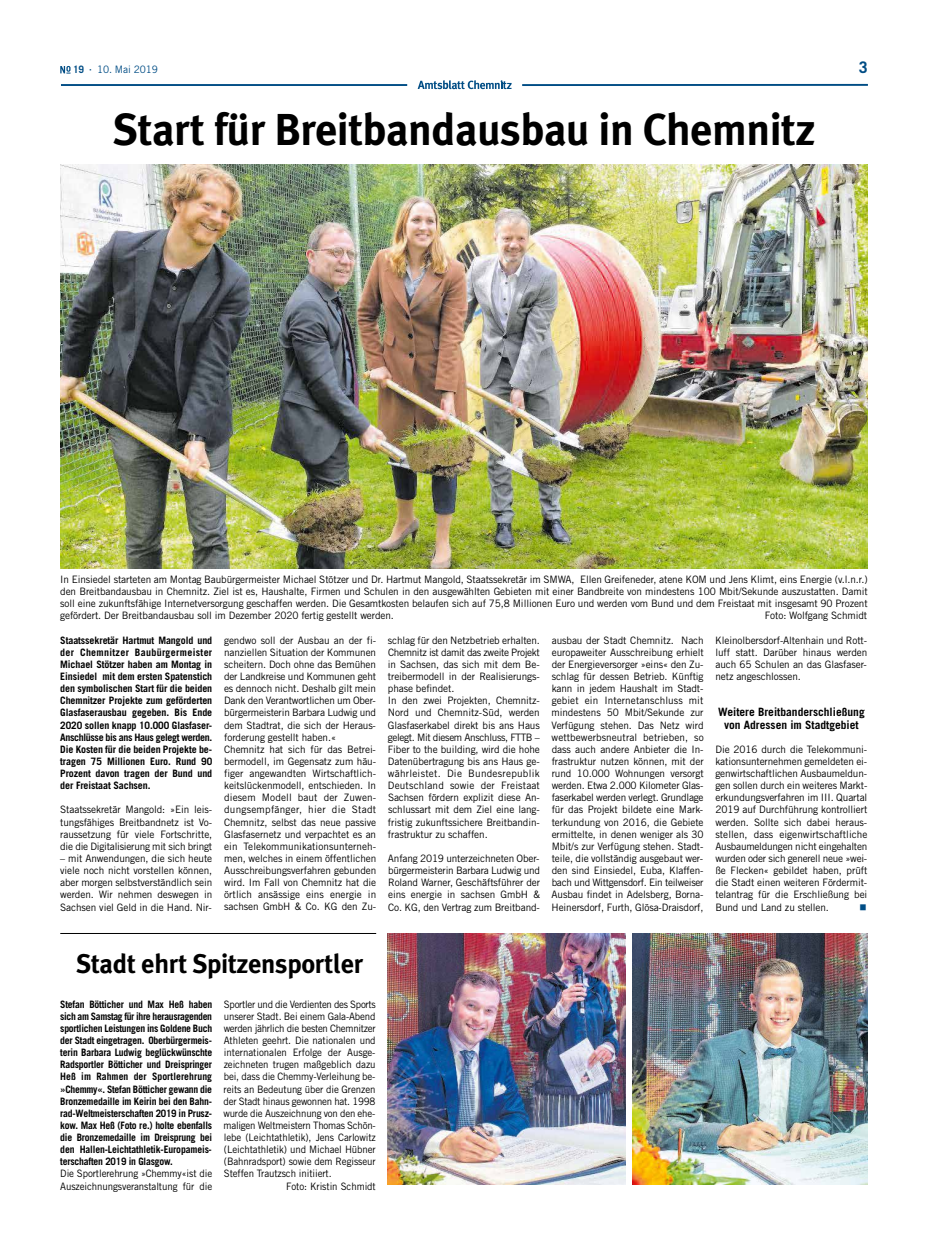
<style>
.page{position:relative;width:928px;height:1255px;background:#fff}
.page>*{position:absolute;margin:0;border:0;box-sizing:border-box;transform-origin:0 0}
.t1{font:700 44.62px "Meta Plus";letter-spacing:-.01em;color:#000}
.t2{font:700 26.75px "Meta Plus";letter-spacing:-.01em;color:#000}
.t3{font:700 16px "Trade Gothic LT Std";color:#004d85}
.t4{font:700 11.5px/12.1px "Trade Gothic LT Std";color:#000;text-align:center}
.t5{font:10.25px/12.1px "Trade Gothic LT Std";letter-spacing:-.01em;color:#000;text-align:justify}
.t6{font:10.25px/12.1px "Trade Gothic LT Std";letter-spacing:-.01em;color:#000;scale:.95 1}
.t7{font:700 10.25px/12.1px "Trade Gothic LT Std";letter-spacing:-.01em;color:#000;text-align:justify;scale:.95 1}
.t8{font:700 10.25px/12.1px "Trade Gothic LT Std";letter-spacing:-.01em;color:#000;text-align:justify}
.t9{font:10.25px "Trade Gothic LT Std";letter-spacing:-.03em;color:#000;scale:.95 1}
.t10{font:10.25px "Trade Gothic LT Std";letter-spacing:-.01em;color:#004d85}
.t11{font:700 10.25px "Trade Gothic LT Std";color:#004d85}
.t12{font:10.25px "Wingdings";color:#004d85;scale:.94 1}
</style>
<div class="page">
<svg style="left:60px;top:66px;width:10px;height:8px"></svg>
<hr style="left:61px;top:84px;width:346px;height:2px;background:#004d85">
<hr style="left:522px;top:84px;width:345px;height:2px;background:#004d85">
<svg style="left:417px;top:80px;width:94px;height:9px"></svg>
<img style="left:60px;top:165px;width:807px;height:403px">
<img style="left:632px;top:933px;width:235px;height:250px">
<hr style="left:60px;top:933px;width:316px;height:1px;background:#000">
<img style="left:388px;top:933px;width:237px;height:250px">
<p class="t11" style="left:73px;top:63px;width:13px">19</p>
<p class="t10" style="left:97px;top:64px;width:62px">10. Mai 2019</p>
<h3 class="t3" style="left:858px;top:58px;width:10px">3</h3>
<h1 class="t1" style="left:113px;top:104px;width:704px">Start für Breitbandausbau in Chemnitz</h1>
<p class="t5" style="left:60px;top:573px;width:808px">In Einsiedel starteten am Montag Baubürgermeister Michael Stötzer und Dr. Hartmut Mangold, Staatssekretär im SMWA, Ellen Greifeneder, atene KOM und Jens Klimt, eins Energie (v.l.n.r.) den Breitbandausbau in Chemnitz. Ziel ist es, Haushalte, Firmen und Schulen in den ausgewählten Gebieten mit einer Bandbreite von mindestens 100 Mbit/Sekunde auszustatten. Damit soll eine zukunftsfähige Internetversorgung geschaffen werden. Die Gesamtkosten belaufen sich auf 75,8 Millionen Euro und werden vom Bund und dem Freistaat mit insgesamt 90 Prozent gefördert. Der Breitbandausbau soll im Dezember 2020 fertig gestellt werden.</p>
<p class="t5" style="left:764px;top:609px;width:104px">Foto: Wolfgang Schmidt</p>
<p class="t8" style="left:60px;top:633px;width:153px">Staatssekretär Hartmut Mangold und der Chemnitzer Baubürgermeister Michael Stötzer haben am Montag in Einsiedel mit dem ersten Spatenstich den symbolischen Start für die beiden Chemnitzer Projekte zum geförderten Glasfaserausbau gegeben. Bis Ende 2020 sollen knapp 10.000 Glasfaser-Anschlüsse bis ans Haus gelegt werden.<br>Die Kosten für die beiden Projekte be&shy;tragen 75 Millionen Euro. Rund 90<br>Prozent davon tragen der Bund und der Freistaat Sachsen.</p>
<p class="t5" style="left:60px;top:803px;width:153px">Staatssekretär Mangold: »Ein leis&shy;tungsfähiges Breitbandnetz ist Vo&shy;raussetzung für viele Fortschritte, die die Digitalisierung mit sich bringt</p>
<p class="t5" style="left:60px;top:852px;width:153px">– mit Anwendungen, die sich heute viele noch nicht vorstellen können, aber morgen selbstverständlich sein werden. Wir nehmen deswegen in Sachsen viel Geld in die Hand. Nir-</p>
<p class="t5" style="left:224px;top:633px;width:154px;text-align:left">gendwo soll der Ausbau an der fi&shy;nanziellen Situation der Kommunen scheitern. Doch ohne das Bemühen der Landkreise und Kommunen geht es dennoch nicht. Deshalb gilt mein Dank den Verantwortlichen um Ober&shy;bürgermeisterin Barbara Ludwig und dem Stadtrat, die sich der Heraus&shy;forderung gestellt haben.« Chemnitz hat sich für das Betrei&shy;bermodell, im Gegensatz zum häu&shy;figer angewandten Wirtschaftlich&shy;keitslückenmodell, entschieden. In diesem Modell baut der Zuwen&shy;dungsempfänger, hier die Stadt Chemnitz, selbst das neue passive Glasfasernetz und verpachtet es an ein Telekommunikationsunterneh&shy;men, welches in einem öffentlichen Ausschreibungsverfahren gebunden wird. Im Fall von Chemnitz hat die örtlich ansässige eins energie in sachsen GmbH &amp; Co. KG den Zu-</p>
<p class="t5" style="left:388px;top:633px;width:154px;text-align:left">schlag für den Netzbetrieb erhalten.<br>Chemnitz ist damit das zweite Projekt in Sachsen, das sich mit dem Be&shy;treibermodell in der Realisierungs&shy;phase befindet.<br>In den zwei Projekten, Chemnitz-Nord und Chemnitz-Süd, werden Glasfaserkabel direkt bis ans Haus gelegt. Mit diesem Anschluss, FTTB – Fiber to the building, wird die hohe Datenübertragung bis ans Haus ge&shy;währleistet. Die Bundesrepublik Deutschland sowie der Freistaat Sachsen fördern explizit diese An&shy;schlussart mit dem Ziel eine lang&shy;fristig zukunftssichere Breitbandin&shy;frastruktur zu schaffen.</p>
<p class="t5" style="left:388px;top:852px;width:153px">Anfang 2019 unterzeichneten Ober&shy;bürgermeisterin Barbara Ludwig und Roland Warner, Geschäftsführer der eins energie in sachsen GmbH &amp; Co. KG, den Vertrag zum Breitband-</p>
<p class="t5" style="left:551px;top:633px;width:154px">ausbau der Stadt Chemnitz. Nach europaweiter Ausschreibung erhielt der Energieversorger »eins« den Zu&shy;schlag für dessen Betrieb. Künftig kann in jedem Haushalt im Stadt&shy;gebiet ein Internetanschluss mit mindestens 50 Mbit/Sekunde zur Verfügung stehen. Das Netz wird wettbewerbsneutral betrieben, so dass auch andere Anbieter die In&shy;frastruktur nutzen können, mit der rund 10.000 Wohnungen versorgt werden. Etwa 2.000 Kilometer Glas&shy;faserkabel werden verlegt. Grundlage für das Projekt bildete eine Mark&shy;terkundung von 2016, die Gebiete ermittelte, in denen weniger als 30<br>Mbit/s zur Verfügung stehen. Stadt&shy;teile, die vollständig ausgebaut wer&shy;den sind Einsiedel, Euba, Klaffen&shy;bach und Wittgensdorf. Ein teilweiser Ausbau findet in Adelsberg, Borna-Heinersdorf, Furth, Glösa-Draisdorf,</p>
<p class="t5" style="left:715px;top:633px;width:153px">Kleinolbersdorf-Altenhain und Rott&shy;luff statt. Darüber hinaus werden auch 65 Schulen an das Glasfaser&shy;netz angeschlossen.</p>
<p class="t4" style="left:718px;top:706px;width:148px">Weitere Breitbanderschließung von Adressen im Stadtgebiet</p>
<p class="t5" style="left:715px;top:743px;width:153px">Die 2016 durch die Telekommuni&shy;kationsunternehmen gemeldeten ei&shy;genwirtschaftlichen Ausbaumeldun&shy;gen sollen durch ein weiteres Markt&shy;erkundungsverfahren im III. Quartal 2019 auf Durchführung kontrolliert werden. Sollte sich dabei heraus&shy;stellen, dass eigenwirtschaftliche Ausbaumeldungen nicht eingehalten wurden oder sich generell neue »wei&shy;ße Flecken« gebildet haben, prüft die Stadt einen weiteren Fördermit&shy;telantrag für die Erschließung bei Bund und Land zu stellen.</p>
<p class="t12" style="left:859px;top:901px;width:9px">■</p>
<h2 class="t2" style="left:76px;top:948px;width:289px">Stadt ehrt Spitzensportler</h2>
<p class="t7" style="left:60px;top:997px;width:161px">Stefan Bötticher und Max Heß haben sich am Samstag für ihre herausragenden sportlichen Leistungen ins Goldene Buch der Stadt eingetragen. Oberbürgermeis&shy;terin Barbara Ludwig beglückwünschte Radsportler Bötticher und Dreispringer Heß im Rahmen der Sportlerehrung »Chemmy«. Stefan Bötticher gewann die Bronzemedaille im Keirin bei den Bahn&shy;rad-Weltmeisterschaften 2019 in Prusz&shy;kow. Max Heß (Foto re.) holte ebenfalls die Bronzemedaille im Dreisprung bei den Hallen-Leichtathletik-Europameis&shy;terschaften 2019 in Glasgow.</p>
<p class="t6" style="left:60px;top:1167px;width:161px">Die Sportlerehrung »Chemmy«ist die<br>Auszeichnungsveranstaltung für die</p>
<p class="t9" style="left:224px;top:997px;width:161px">Sportler und die Verdienten des Sports</p>
<p class="t6" style="left:224px;top:1009px;width:161px">unserer Stadt. Bei einem Gala-Abend</p>
<p class="t9" style="left:224px;top:1021px;width:161px">werden jährlich die besten Chemnitzer</p>
<p class="t6" style="left:224px;top:1034px;width:161px">Athleten geehrt. Die nationalen und</p>
<p class="t6" style="left:224px;top:1046px;width:161px">internationalen Erfolge der Ausge-</p>
<p class="t6" style="left:224px;top:1058px;width:161px">zeichneten trugen maßgeblich dazu</p>
<p class="t6" style="left:224px;top:1070px;width:161px">bei, dass die Chemmy-Verleihung be-</p>
<p class="t6" style="left:223px;top:1082px;width:161px">reits an Bedeutung über die Grenzen</p>
<p class="t6" style="left:223px;top:1094px;width:161px">der Stadt hinaus gewonnen hat. 1998</p>
<p class="t6" style="left:223px;top:1106px;width:161px">wurde die Auszeichnung von den ehe-</p>
<p class="t6" style="left:223px;top:1119px;width:162px">maligen Weltmeistern Thomas Schön-</p>
<p class="t6" style="left:224px;top:1131px;width:161px">lebe (Leichtathletik), Jens Carlowitz</p>
<p class="t6" style="left:224px;top:1143px;width:161px">(Leichtathletik) und Michael Hübner</p>
<p class="t6" style="left:224px;top:1155px;width:161px">(Bahnradsport) sowie dem Regisseur</p>
<p class="t6" style="left:224px;top:1167px;width:115px">Steffen Trautzsch initiiert.</p>
<p class="t6" style="left:286px;top:1179px;width:96px">Foto: Kristin Schmidt</p>
</div>
